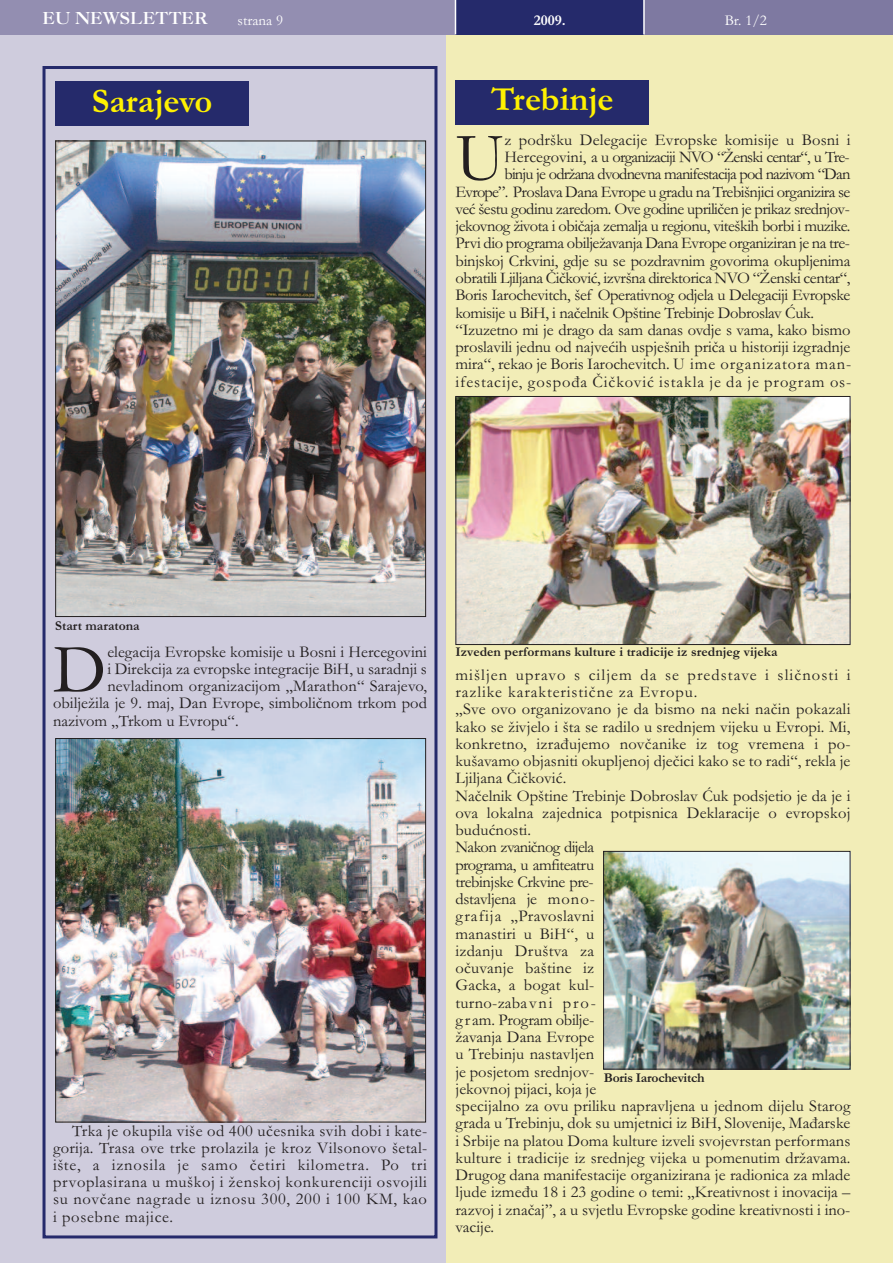
<style>
.page{position:relative;width:893px;height:1263px;background:#fff}
.page>*{position:absolute;margin:0;border:0;box-sizing:border-box;transform-origin:0 0}
.t1{font:69.15px "Garamond";color:#231f20}
.t2{font:700 34.5px "Garamond";color:#fff101}
.t3{font:16.5px/17.2px "Garamond";color:#231f20;text-align:justify}
.t4{font:16.5px "Garamond";letter-spacing:-.03em;color:#231f20}
.t5{font:16.5px "Garamond";letter-spacing:-.025em;color:#231f20}
.t6{font:16.5px "Garamond";letter-spacing:-.05em;color:#231f20}
.t7{font:16.5px "Garamond";letter-spacing:.055em;color:#231f20}
.t8{font:700 16.5px "Caslon BT";color:#fff}
.t9{font:15px "Garamond";color:#fff}
.t10{font:700 15px "Garamond";color:#fff}
.t11{font:700 13.5px "Garamond";letter-spacing:.005em;color:#231f20}
.t12{font:700 13.5px "Garamond";letter-spacing:-.02em;color:#231f20}
</style>
<div class="page">
<div style="left:0;top:34px;width:446px;height:1229px;background:#cfccdd"></div>
<div style="left:446px;top:34px;width:447px;height:1229px;background:#f2edb7"></div>
<div style="left:0;top:0;width:455px;height:34px;background:#938eb1"></div>
<div style="left:455px;top:0;width:189px;height:34px;background:#252a6b"></div>
<div style="left:644px;top:0;width:249px;height:34px;background:#7e79a1"></div>
<hr style="left:455px;top:0;width:1px;height:35px;background:#fff">
<hr style="left:643px;top:0;width:2px;height:34px;background:#fff">
<div style="left:43px;top:66px;width:394px;height:1172px;border:3px solid #252a6b"></div>
<div style="left:55px;top:81px;width:194px;height:45px;background:#252a6b"></div>
<div style="left:455px;top:80px;width:194px;height:44px;background:#252a6b"></div>
<img style="left:57px;top:143px;width:367px;height:472px">
<img style="left:457px;top:398px;width:391px;height:245px">
<div style="left:455px;top:396px;width:395px;height:249px;border:1px solid #231f20"></div>
<img style="left:605px;top:853px;width:243px;height:214px">
<div style="left:603px;top:851px;width:247px;height:218px;border:1px solid #231f20"></div>
<img style="left:57px;top:740px;width:367px;height:380px">
<div style="left:55px;top:738px;width:371px;height:384px;border:1px solid #231f20"></div>
<p class="t8" style="left:43px;top:8px;width:167px">EU NEWSLETTER</p>
<p class="t9" style="left:238px;top:11px;width:47px">strana 9</p>
<p class="t10" style="left:534px;top:11px;width:34px">2009.</p>
<p class="t9" style="left:725px;top:11px;width:44px">Br. 1/2</p>
<p class="t2" style="left:92px;top:80px;width:122px">Sarajevo</p>
<p class="t2" style="left:491px;top:78px;width:124px">Trebinje</p>
<p class="t1" style="left:455px;top:115px;width:51px">U</p>
<p class="t3" style="left:504px;top:131px;width:347px">z podršku Delegacije Evropske komisije u Bosni i</p>
<p class="t6" style="left:504px;top:147px;width:347px">Hercegovini, a u organizaciji NVO “Ženski centar“, u Tre-</p>
<p class="t6" style="left:504px;top:164px;width:347px">binju je održana dvodnevna manifestacija pod nazivom “Dan</p>
<p class="t4" style="left:455px;top:181px;width:396px">Evrope”. Proslava Dana Evrope u gradu na Trebišnjici organizira se</p>
<p class="t4" style="left:455px;top:199px;width:396px">već šestu godinu zaredom. Ove godine upriličen je prikaz srednjov-</p>
<p class="t4" style="left:455px;top:216px;width:396px">jekovnog života i običaja zemalja u regionu, viteških borbi i muzike.</p>
<p class="t4" style="left:455px;top:233px;width:396px">Prvi dio programa obilježavanja Dana Evrope organiziran je na tre-</p>
<p class="t3" style="left:455px;top:251px;width:396px">binjskoj Crkvini, gdje su se pozdravnim govorima okupljenima</p>
<p class="t4" style="left:455px;top:268px;width:396px">obratili Ljiljana Čičković, izvršna direktorica NVO “Ženski centar“,</p>
<p class="t5" style="left:455px;top:285px;width:396px">Boris Iarochevitch, šef Operativnog odjela u Delegaciji Evropske</p>
<p class="t5" style="left:455px;top:302px;width:360px">komisije u BiH, i načelnik Opštine Trebinje Dobroslav Ćuk.</p>
<p class="t3" style="left:455px;top:320px;width:396px">“Izuzetno mi je drago da sam danas ovdje s vama, kako bismo</p>
<p class="t3" style="left:455px;top:338px;width:396px">proslavili jednu od najvećih uspješnih priča u historiji izgradnje</p>
<p class="t3" style="left:455px;top:355px;width:397px">mira“, rekao je Boris Iarochevitch. U ime organizatora man-</p>
<p class="t7" style="left:455px;top:371px;width:397px">ifestacije, gospođa Čičković istakla je da je program os-</p>
<p class="t11" style="left:55px;top:617px;width:86px">Start maratona</p>
<p class="t1" style="left:53px;top:627px;width:55px">D</p>
<p class="t3" style="left:107px;top:642px;width:321px">elegacija Evropske komisije u Bosni i Hercegovini</p>
<p class="t3" style="left:107px;top:659px;width:321px">i Direkcija za evropske integracije BiH, u saradnji s</p>
<p class="t3" style="left:107px;top:677px;width:321px">nevladinom organizacijom „Marathon“ Sarajevo,</p>
<p class="t3" style="left:53px;top:694px;width:375px">obilježila je 9. maj, Dan Evrope, simboličnom trkom pod</p>
<p class="t3" style="left:53px;top:711px;width:187px">nazivom „Trkom u Evropu“.</p>
<p class="t3" style="left:53px;top:1122px;width:376px;text-indent:19px">Trka je okupila više od 400 učesnika svih dobi i kate&shy;gorija. Trasa ove trke prolazila je kroz Vilsonovo šetal&shy;ište, a iznosila je samo četiri kilometra. Po tri prvoplasirana u muškoj i ženskoj konkurenciji osvojili su novčane nagrade u iznosu 300, 200 i 100 KM, kao i posebne majice.</p>
<p class="t11" style="left:455px;top:644px;width:324px">Izveden performans kulture i tradicije iz srednjeg vijeka</p>
<p class="t3" style="left:455px;top:665px;width:397px;text-align:left">mišljen upravo s ciljem da se predstave i sličnosti i razlike karakteristične za Evropu.<br>„Sve ovo organizovano je da bismo na neki način pokazali kako se živjelo i šta se radilo u srednjem vijeku u Evropi. Mi, konkretno, izrađujemo novčanike iz tog vremena i po&shy;kušavamo objasniti okupljenoj dječici kako se to radi“, rekla je Ljiljana Čičković.<br>Načelnik Opštine Trebinje Dobroslav Ćuk podsjetio je da je i ova lokalna zajednica potpisnica Deklaracije o evropskoj budućnosti.<br>Nakon zvaničnog dijela<br>programa, u amfiteatru<br>trebinjske Crkvine pre-<br>dstavljena je mono-<br>grafija „Pravoslavni<br>manastiri u BiH“, u<br>izdanju Društva za<br>očuvanje baštine iz<br>Gacka, a bogat kul-<br>turno-zabavni pro-<br>g ram. Program obilje-<br>žavanja Dana Evrope<br>u Trebinju nastavljen<br>je posjetom srednjov-<br>jekovnoj pijaci, koja je<br>specijalno za ovu priliku napravljena u jednom dijelu Starog grada u Trebinju, dok su umjetnici iz BiH, Slovenije, Mađarske i Srbije na platou Doma kulture izveli svojevrstan performans kulture i tradicije iz srednjeg vijeka u pomenutim državama.<br>Drugog dana manifestacije organizirana je radionica za mlade ljude između 18 i 23 godine o temi: „Kreativnost i inovacija – razvoj i značaj”, a u svjetlu Evropske godine kreativnosti i ino&shy;vacije.</p>
<p class="t12" style="left:604px;top:1069px;width:102px">Boris Iarochevitch</p>
</div>
